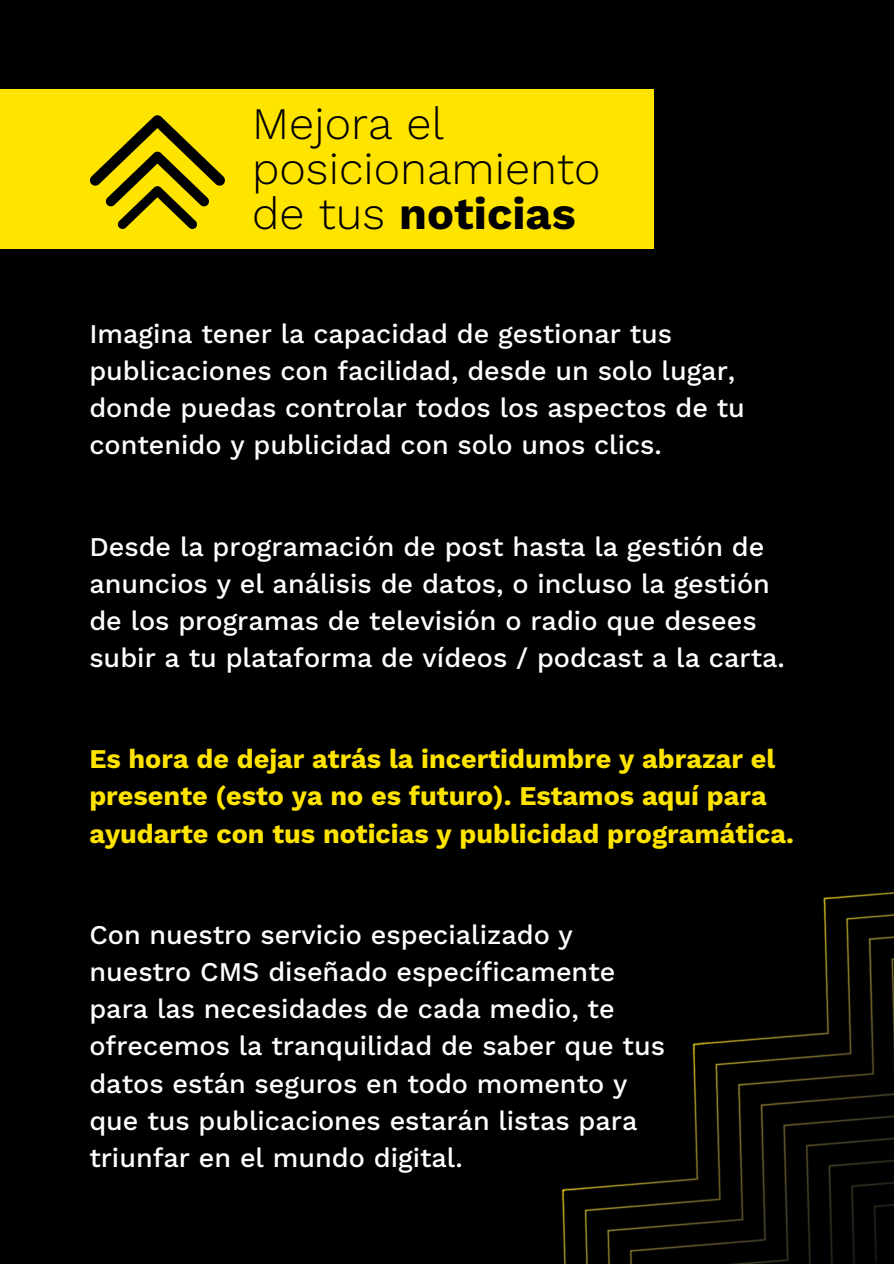
<style>
.page{position:relative;width:894px;height:1264px;background:#fff}
.page>*{position:absolute;margin:0;border:0;box-sizing:border-box;transform-origin:0 0}
.t1{font:300 45px/45px "Work Sans";color:#000}
.t2{font:500 27px/37.2px "Work Sans";color:#fff}
.t3{font:700 27px/37.2px "Work Sans";color:#ffe400}
.s1{font-weight:700}
</style>
<div class="page">
<div style="left:0;top:0;width:893px;height:1263px;background:#000"></div>
<img style="left:561px;top:892px;width:332px;height:371px">
<div style="left:0;top:89px;width:653px;height:160px;background:#ffe400"></div>
<svg style="left:90px;top:115px;width:135px;height:114px"></svg>
<p class="t1" style="left:252px;top:101px;width:349px">Mejora el posicionamiento de tus <span class="s1">noticias</span></p>
<p class="t2" style="left:89px;top:315px;width:584px">Imagina tener la capacidad de gestionar tus</p>
<p class="t2" style="left:89px;top:352px;width:657px">publicaciones con facilidad, desde un solo lugar, donde puedas controlar todos los aspectos de tu contenido y publicidad con solo unos clics.</p>
<p class="t2" style="left:89px;top:527px;width:696px">Desde la programación de post hasta la gestión de anuncios y el análisis de datos, o incluso la gestión de los programas de televisión o radio que desees subir a tu plataforma de vídeos / podcast a la carta.</p>
<p class="t3" style="left:89px;top:740px;width:706px">Es hora de dejar atrás la incertidumbre y abrazar el presente (esto ya no es futuro). Estamos aquí para ayudarte con tus noticias y publicidad programática.</p>
<p class="t2" style="left:89px;top:916px;width:577px">Con nuestro servicio especializado y nuestro CMS diseñado específicamente para las necesidades de cada medio, te ofrecemos la tranquilidad de saber que tus datos están seguros en todo momento y que tus publicaciones estarán listas para triunfar en el mundo digital.</p>
</div>
